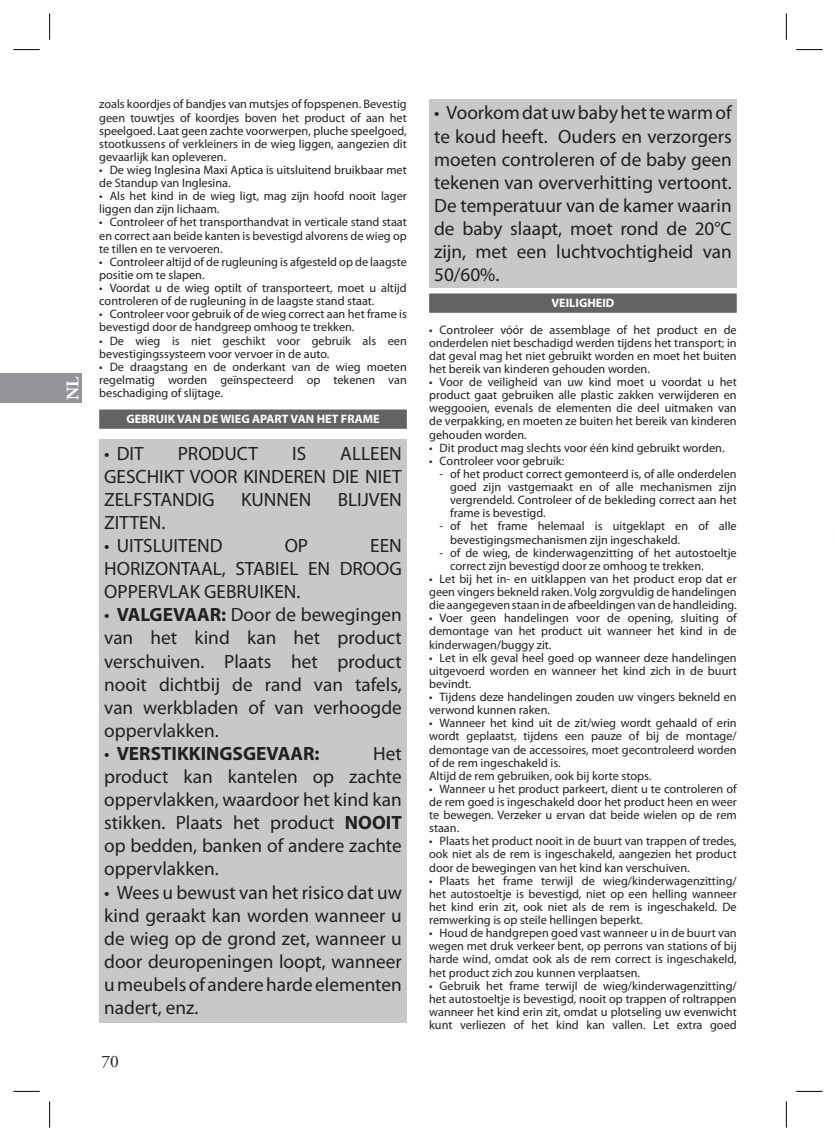
<style>
.page{position:relative;width:836px;height:1141px;background:#fff}
.page>*{position:absolute;margin:0;border:0;box-sizing:border-box;transform-origin:0 0}
.t1{font:19.25px/23.1px "Myriad Pro";color:#231f20;text-align:justify}
.t2{font:700 19.25px "Myriad Pro";color:#231f20}
.t3{font:17.5px "Adobe Garamond Pro";color:#231f20}
.t4{font:700 17.5px "Adobe Garamond Pro";color:#fff}
.t5{font:12.25px/13.1px "Myriad Pro";color:#231f20;text-align:justify}
.t6{font:700 12.25px "Myriad Pro";color:#fff}
.s1{font-weight:700}
.s2{font-weight:400}
</style>
<div class="page">
<div style="left:0;top:373px;width:82px;height:30px;background:#939598"></div>
<div style="left:99px;top:439px;width:308px;height:584px;background:#c7c8ca"></div>
<div style="left:429px;top:99px;width:308px;height:189px;background:#c7c8ca"></div>
<div style="left:99px;top:410px;width:308px;height:19px;background:#636366"></div>
<div style="left:429px;top:293px;width:308px;height:20px;background:#636366"></div>
<svg style="left:13px;top:49px;width:27px;height:1px"></svg>
<svg style="left:796px;top:49px;width:26px;height:1px"></svg>
<svg style="left:13px;top:1091px;width:27px;height:1px"></svg>
<svg style="left:796px;top:1091px;width:26px;height:1px"></svg>
<svg style="left:49px;top:13px;width:1px;height:27px"></svg>
<svg style="left:49px;top:1101px;width:1px;height:27px"></svg>
<svg style="left:786px;top:13px;width:1px;height:27px"></svg>
<svg style="left:786px;top:1101px;width:1px;height:27px"></svg>
<h2 class="t4" style="left:63px;top:400px;width:25px;rotate:-90deg">NL</h2>
<p class="t5" style="left:99px;top:98px;width:309px">zoals koordjes of bandjes van mutsjes of fopspenen. Bevestig geen touwtjes of koordjes boven het product of aan het speelgoed. Laat geen zachte voorwerpen, pluche speelgoed, stootkussens of verkleiners in de wieg liggen, aangezien dit gevaarlijk kan opleveren.</p>
<p class="t5" style="left:99px;top:163px;width:309px">• De wieg Inglesina Maxi Aptica is uitsluitend bruikbaar met de Standup van Inglesina.</p>
<p class="t5" style="left:99px;top:189px;width:309px">• Als het kind in de wieg ligt, mag zijn hoofd nooit lager liggen dan zijn lichaam.</p>
<p class="t5" style="left:99px;top:216px;width:309px">• Controleer of het transporthandvat in verticale stand staat en correct aan beide kanten is bevestigd alvorens de wieg op te tillen en te vervoeren.</p>
<p class="t5" style="left:99px;top:255px;width:309px">• Controleer altijd of de rugleuning is afgesteld op de laagste positie om te slapen.</p>
<p class="t5" style="left:99px;top:281px;width:309px">• Voordat u de wieg optilt of transporteert, moet u altijd controleren of de rugleuning in de laagste stand staat.</p>
<p class="t5" style="left:99px;top:307px;width:309px">• Controleer voor gebruik of de wieg correct aan het frame is bevestigd door de handgreep omhoog te trekken.</p>
<p class="t5" style="left:99px;top:334px;width:309px">• De wieg is niet geschikt voor gebruik als een bevestigingssysteem voor vervoer in de auto.</p>
<p class="t5" style="left:99px;top:360px;width:309px">• De draagstang en de onderkant van de wieg moeten regelmatig worden geïnspecteerd op tekenen van beschadiging of slijtage.</p>
<p class="t6" style="left:126px;top:411px;width:255px">GEBRUIK VAN DE WIEG APART VAN HET FRAME</p>
<h1 class="t1" style="left:104px;top:441px;width:41px">• DIT</h1>
<h1 class="t1" style="left:178px;top:441px;width:82px">PRODUCT</h1>
<h1 class="t1" style="left:292px;top:441px;width:16px">IS</h1>
<h1 class="t1" style="left:104px;top:441px;width:299px;text-indent:236px">ALLEEN GESCHIKT VOOR KINDEREN DIE NIET ZELFSTANDIG</h1>
<h1 class="t1" style="left:241px;top:488px;width:72px">KUNNEN</h1>
<h1 class="t1" style="left:338px;top:488px;width:66px">BLIJVEN</h1>
<h1 class="t1" style="left:104px;top:511px;width:63px">ZITTEN.</h1>
<h1 class="t1" style="left:104px;top:534px;width:120px">• UITSLUITEND</h1>
<h1 class="t1" style="left:285px;top:534px;width:25px">OP</h1>
<h1 class="t1" style="left:104px;top:534px;width:299px;text-indent:266px">EEN HORIZONTAAL, STABIEL EN DROOG OPPERVLAK GEBRUIKEN.</h1>
<h1 class="t1" style="left:104px;top:603px;width:299px">• <span class="s1">VALGEVAAR:</span> Door de bewegingen van het kind kan het product verschuiven. Plaats het product nooit dichtbij de rand van tafels, van werkbladen of van verhoogde oppervlakken.</h1>
<h1 class="t2" style="left:104px;top:741px;width:217px"><span class="s2">•</span> VERSTIKKINGSGEVAAR:</h1>
<h1 class="t1" style="left:104px;top:742px;width:299px;text-indent:269px">Het product kan kantelen op zachte oppervlakken, waardoor het kind kan stikken. Plaats het product <span class="s1">NOOIT </span>op bedden, banken of andere zachte oppervlakken.</h1>
<h1 class="t1" style="left:104px;top:880px;width:299px">• Wees u bewust van het risico dat uw kind geraakt kan worden wanneer u de wieg op de grond zet, wanneer u door deuropeningen loopt, wanneer u meubels of andere harde elementen nadert, enz.</h1>
<h2 class="t3" style="left:102px;top:1051px;width:19px">70</h2>
<p class="t1" style="left:434px;top:101px;width:299px">• Voorkom dat uw baby het te warm of te koud heeft. Ouders en verzorgers moeten controleren of de baby geen tekenen van oververhitting vertoont.<br>De temperatuur van de kamer waarin de baby slaapt, moet rond de 20°C zijn, met een luchtvochtigheid van 50/60%.</p>
<p class="t6" style="left:551px;top:295px;width:64px">VEILIGHEID</p>
<p class="t5" style="left:429px;top:323px;width:309px">• Controleer vóór de assemblage of het product en de onderdelen niet beschadigd werden tijdens het transport; in dat geval mag het niet gebruikt worden en moet het buiten het bereik van kinderen gehouden worden.</p>
<p class="t5" style="left:429px;top:375px;width:309px">• Voor de veiligheid van uw kind moet u voordat u het product gaat gebruiken alle plastic zakken verwijderen en weggooien, evenals de elementen die deel uitmaken van de verpakking, en moeten ze buiten het bereik van kinderen gehouden worden.</p>
<p class="t5" style="left:429px;top:441px;width:297px">• Dit product mag slechts voor één kind gebruikt worden.</p>
<p class="t5" style="left:429px;top:454px;width:137px">• Controleer voor gebruik:</p>
<p class="t5" style="left:450px;top:467px;width:288px;text-indent:-10px">- of het product correct gemonteerd is, of alle onderdelen goed zijn vastgemaakt en of alle mechanismen zijn vergrendeld. Controleer of de bekleding correct aan het frame is bevestigd.</p>
<p class="t5" style="left:450px;top:520px;width:288px;text-indent:-10px">- of het frame helemaal is uitgeklapt en of alle bevestigingsmechanismen zijn ingeschakeld.</p>
<p class="t5" style="left:450px;top:546px;width:288px;text-indent:-10px">- of de wieg, de kinderwagenzitting of het autostoeltje correct zijn bevestigd door ze omhoog te trekken.</p>
<p class="t5" style="left:429px;top:572px;width:309px">• Let bij het in- en uitklappen van het product erop dat er geen vingers bekneld raken. Volg zorgvuldig de handelingen die aangegeven staan in de afbeeldingen van de handleiding.</p>
<p class="t5" style="left:429px;top:611px;width:309px">• Voer geen handelingen voor de opening, sluiting of demontage van het product uit wanneer het kind in de kinderwagen/buggy zit.</p>
<p class="t5" style="left:429px;top:651px;width:309px">• Let in elk geval heel goed op wanneer deze handelingen uitgevoerd worden en wanneer het kind zich in de buurt bevindt.</p>
<p class="t5" style="left:429px;top:690px;width:309px">• Tijdens deze handelingen zouden uw vingers bekneld en verwond kunnen raken.</p>
<p class="t5" style="left:429px;top:716px;width:309px;text-align:left">• Wanneer het kind uit de zit/wieg wordt gehaald of erin wordt geplaatst, tijdens een pauze of bij de montage/ demontage van de accessoires, moet gecontroleerd worden of de rem ingeschakeld is.<br>Altijd de rem gebruiken, ook bij korte stops.</p>
<p class="t5" style="left:429px;top:782px;width:309px">• Wanneer u het product parkeert, dient u te controleren of de rem goed is ingeschakeld door het product heen en weer te bewegen. Verzeker u ervan dat beide wielen op de rem staan.</p>
<p class="t5" style="left:429px;top:834px;width:309px">• Plaats het product nooit in de buurt van trappen of tredes, ook niet als de rem is ingeschakeld, aangezien het product door de bewegingen van het kind kan verschuiven.</p>
<p class="t5" style="left:429px;top:874px;width:309px">• Plaats het frame terwijl de wieg/kinderwagenzitting/ het autostoeltje is bevestigd, niet op een helling wanneer het kind erin zit, ook niet als de rem is ingeschakeld. De remwerking is op steile hellingen beperkt.</p>
<p class="t5" style="left:429px;top:926px;width:309px">• Houd de handgrepen goed vast wanneer u in de buurt van wegen met druk verkeer bent, op perrons van stations of bij harde wind, omdat ook als de rem correct is ingeschakeld, het product zich zou kunnen verplaatsen.</p>
<p class="t5" style="left:429px;top:979px;width:309px">• Gebruik het frame terwijl de wieg/kinderwagenzitting/ het autostoeltje is bevestigd, nooit op trappen of roltrappen wanneer het kind erin zit, omdat u plotseling uw evenwicht kunt verliezen of het kind kan vallen. Let extra goed</p>
</div>
